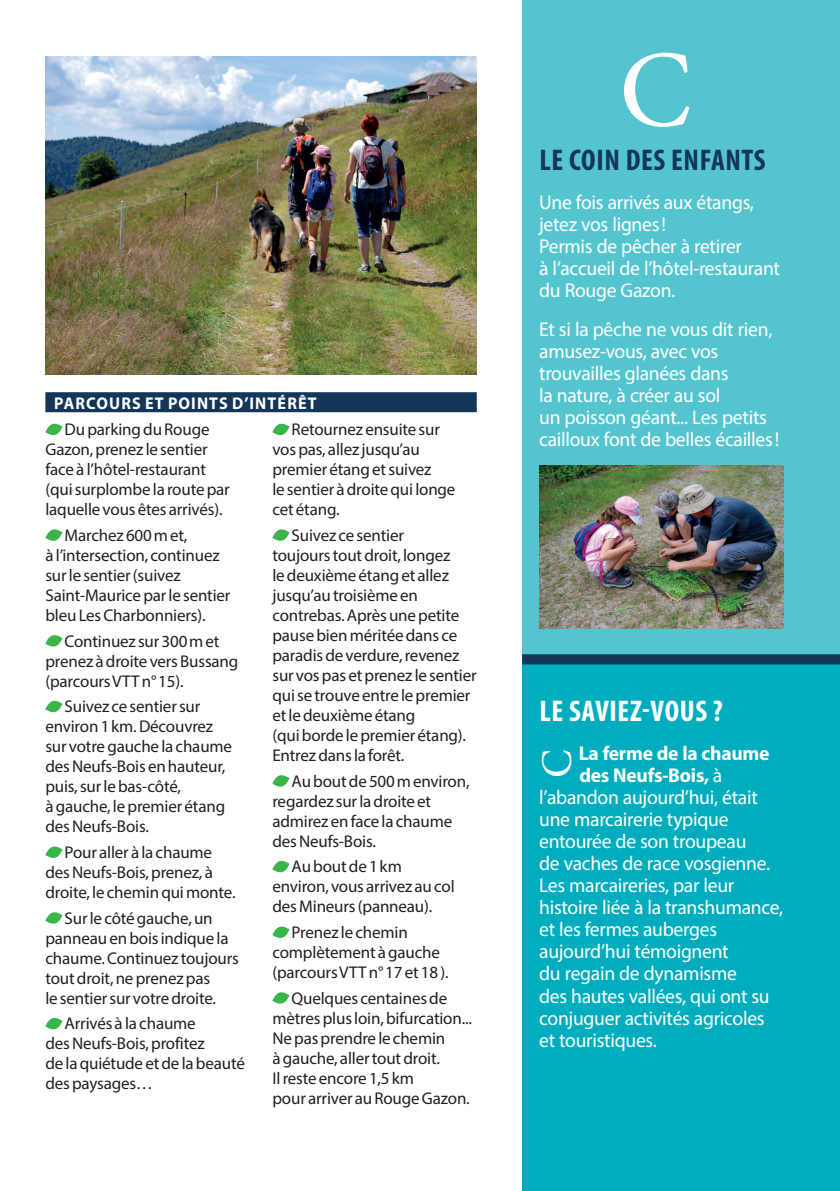
<style>
.page{position:relative;width:840px;height:1191px;background:#fff}
.page>*{position:absolute;margin:0;border:0;box-sizing:border-box;transform-origin:0 0}
.t1{font:109.2px "Minion Pro";color:#fff}
.t2{font:43.2px "Minion Pro";color:#fff}
.t3{font:700 condensed 30px "Myriad Pro";letter-spacing:.02em;color:#143658}
.t4{font:700 condensed 30px "Myriad Pro";letter-spacing:.02em;color:#fff}
.t5{font:20px/22px "Myriad Pro";letter-spacing:-.015em;color:#fff}
.t6{font:700 20px "Myriad Pro";letter-spacing:-.015em;color:#fff}
.t7{font:17px/20px "Myriad Pro";letter-spacing:-.01em;color:#231f20}
.t8{font:700 17px "Myriad Pro";letter-spacing:.07em;color:#fff;scale:.95 1}
.s1{font-weight:400}
</style>
<div class="page">
<div style="left:522px;top:0;width:317px;height:1191px;background:#54c5cf"></div>
<svg style="left:45px;top:423px;width:17px;height:13px"></svg>
<svg style="left:45px;top:529px;width:17px;height:12px"></svg>
<svg style="left:45px;top:635px;width:17px;height:12px"></svg>
<svg style="left:45px;top:700px;width:17px;height:13px"></svg>
<svg style="left:45px;top:846px;width:17px;height:12px"></svg>
<svg style="left:45px;top:912px;width:17px;height:12px"></svg>
<svg style="left:45px;top:1018px;width:17px;height:12px"></svg>
<svg style="left:272px;top:423px;width:17px;height:13px"></svg>
<svg style="left:272px;top:529px;width:17px;height:12px"></svg>
<svg style="left:272px;top:775px;width:17px;height:12px"></svg>
<svg style="left:272px;top:860px;width:17px;height:13px"></svg>
<svg style="left:272px;top:926px;width:17px;height:12px"></svg>
<svg style="left:272px;top:992px;width:17px;height:12px"></svg>
<div style="left:522px;top:654px;width:317px;height:537px;background:#00adbe"></div>
<div style="left:45px;top:392px;width:431px;height:20px;background:#143658"></div>
<div style="left:522px;top:654px;width:317px;height:10px;background:#143658"></div>
<img style="left:45px;top:57px;width:431px;height:318px">
<img style="left:539px;top:465px;width:243px;height:163px">
<p class="t8" style="left:54px;top:394px;width:277px">PARCOURS ET POINTS D’INTÉRÊT</p>
<p class="t7" style="left:45px;top:419px;width:186px;text-indent:19px">Du parking du Rouge<br>Gazon, prenez le sentier face à l’hôtel-restaurant (qui surplombe la route par laquelle vous êtes arrivés).</p>
<p class="t7" style="left:45px;top:525px;width:186px;text-indent:19px">Marchez 600m et,<br>à l’intersection, continuez sur le sentier (suivez<br>Saint-Maurice par le sentier bleu Les Charbonniers).</p>
<p class="t7" style="left:45px;top:630px;width:194px;text-indent:19px">Continuez sur 300m et prenez à droite vers Bussang (parcours VTT n°15).</p>
<p class="t7" style="left:45px;top:696px;width:188px;text-indent:19px">Suivez ce sentier sur environ 1km. Découvrez sur votre gauche la chaume des Neufs-Bois en hauteur, puis, sur le bas-côté,<br>à gauche, le premier étang des Neufs-Bois.</p>
<p class="t7" style="left:45px;top:842px;width:191px;text-indent:19px">Pour aller à la chaume des Neufs-Bois, prenez, à droite, le chemin qui monte.</p>
<p class="t7" style="left:45px;top:907px;width:195px;text-indent:19px">Sur le côté gauche, un panneau en bois indique la chaume. Continuez toujours tout droit, ne prenez pas<br>le sentier sur votre droite.</p>
<p class="t7" style="left:45px;top:1013px;width:201px;text-indent:19px">Arrivés à la chaume<br>des Neufs-Bois, profitez<br>de la quiétude et de la beauté des paysages…</p>
<p class="t7" style="left:272px;top:419px;width:184px;text-indent:19px">Retournez ensuite sur vos pas, allez jusqu’au premier étang et suivez<br>le sentier à droite qui longe cet étang.</p>
<p class="t7" style="left:272px;top:525px;width:205px;text-indent:19px">Suivez ce sentier<br>toujours tout droit, longez<br>le deuxième étang et allez jusqu’au troisième en contrebas. Après une petite pause bien méritée dans ce paradis de verdure, revenez sur vos pas et prenez le sentier qui se trouve entre le premier et le deuxième étang<br>(qui borde le premier étang).<br>Entrez dans la forêt.</p>
<p class="t7" style="left:272px;top:770px;width:198px;text-indent:19px">Au bout de 500m environ, regardez sur la droite et admirez en face la chaume des Neufs-Bois.</p>
<p class="t7" style="left:272px;top:856px;width:184px;text-indent:19px">Au bout de 1km environ, vous arrivez au col des Mineurs (panneau).</p>
<p class="t7" style="left:272px;top:922px;width:177px;text-indent:19px">Prenez le chemin complètement à gauche (parcours VTT n°17 et 18 ).</p>
<p class="t7" style="left:272px;top:987px;width:201px;text-indent:19px">Quelques centaines de mètres plus loin, bifurcation...<br>Ne pas prendre le chemin<br>à gauche, aller tout droit.<br>Il reste encore 1,5 km<br>pour arriver au Rouge Gazon.</p>
<h1 class="t1" style="left:619px;top:17px;width:74px">C</h1>
<h3 class="t3" style="left:539px;top:143px;width:227px">LE COIN DES ENFANTS</h3>
<p class="t5" style="left:539px;top:191px;width:242px">Une fois arrivés aux étangs, jetez vos lignes!<br>Permis de pêcher à retirer<br>à l’accueil de l’hôtel-restaurant du Rouge Gazon.</p>
<p class="t5" style="left:539px;top:318px;width:241px">Et si la pêche ne vous dit rien, amusez-vous, avec vos trouvailles glanées dans<br>la nature, à créer au sol<br>un poisson géant... Les petits cailloux font de belles écailles!</p>
<h3 class="t4" style="left:539px;top:695px;width:185px">LE SAVIEZ-VOUS ?</h3>
<h2 class="t2" style="left:527px;top:777px;width:30px;rotate:-90deg">C</h2>
<p class="t6" style="left:578px;top:742px;width:192px">La ferme de la chaume</p>
<p class="t6" style="left:579px;top:764px;width:144px">des Neufs-Bois, <span class="s1">à</span></p>
<p class="t5" style="left:539px;top:786px;width:220px">l’abandon aujourd’hui, était</p>
<p class="t5" style="left:539px;top:808px;width:191px">une marcairerie typique</p>
<p class="t5" style="left:539px;top:830px;width:209px">entourée de son troupeau</p>
<p class="t5" style="left:539px;top:852px;width:232px">de vaches de race vosgienne.</p>
<p class="t5" style="left:539px;top:874px;width:196px">Les marcaireries, par leur</p>
<p class="t5" style="left:539px;top:896px;width:245px">histoire liée à la transhumance,</p>
<p class="t5" style="left:539px;top:918px;width:179px">et les fermes auberges</p>
<p class="t5" style="left:539px;top:940px;width:191px">aujourd’hui témoignent</p>
<p class="t5" style="left:539px;top:962px;width:199px">du regain de dynamisme</p>
<p class="t5" style="left:539px;top:984px;width:232px">des hautes vallées, qui ont su</p>
<p class="t5" style="left:539px;top:1006px;width:227px">conjuguer activités agricoles</p>
<p class="t5" style="left:539px;top:1028px;width:119px">et touristiques.</p>
</div>
